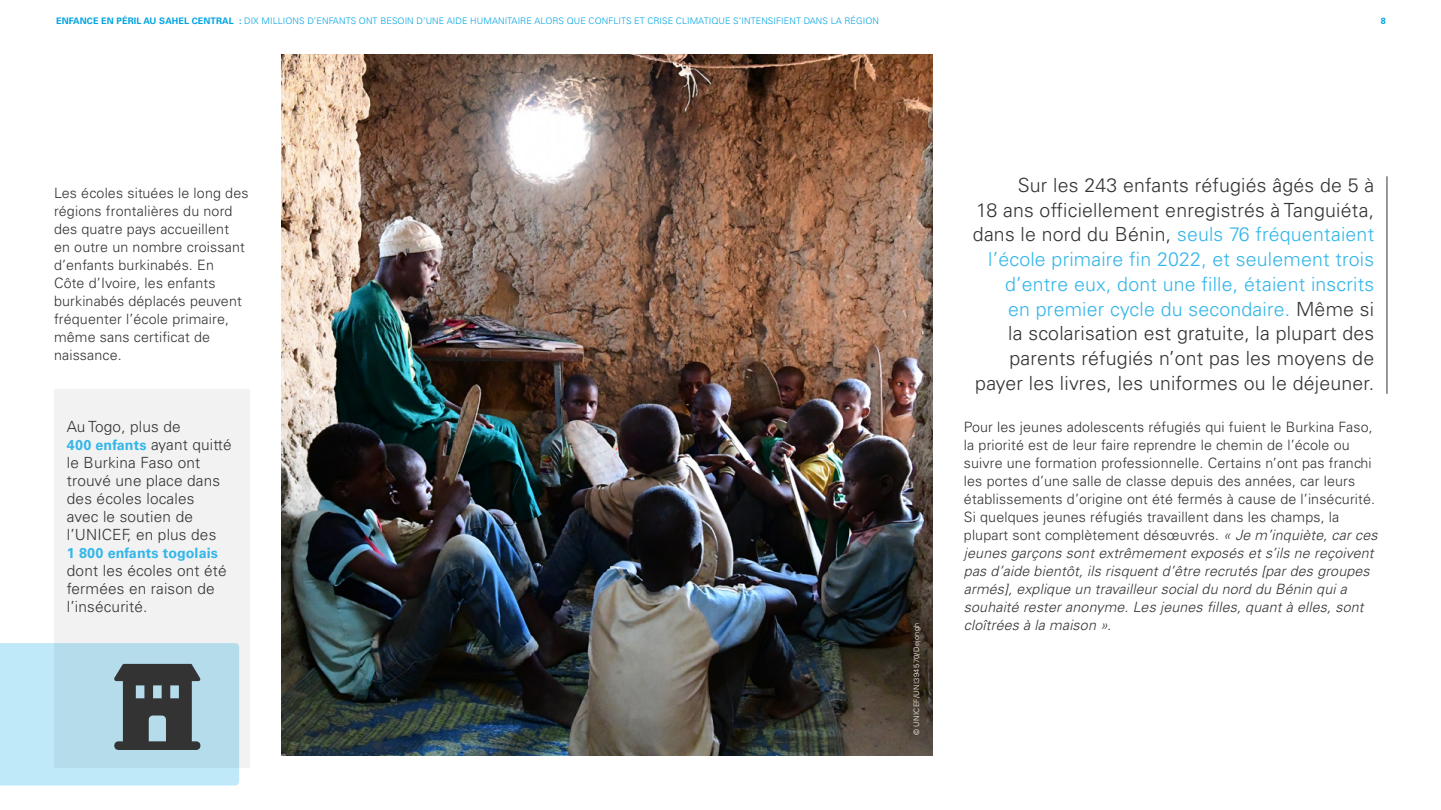
<style>
.page{position:relative;width:1441px;height:810px;background:#fff}
.page>*{position:absolute;margin:0;border:0;box-sizing:border-box;transform-origin:0 0}
.t1{font:300 19.5px/24.8px "Univers";letter-spacing:.01em;color:#333;text-align:right}
.t2{font:300 15.3px/18px "Univers";letter-spacing:.01em;color:#333}
.t3{font:300 14.25px/18px "Univers";letter-spacing:.01em;color:#333}
.t4{font:700 14.25px "Univers";letter-spacing:.01em;color:#33b6e9}
.t5{font:300 9px "Univers";letter-spacing:.01em;color:#00a4e3}
.t6{font:700 9px "Univers";color:#00a4e3}
.Photo_Copyright{font:300 7.5px "Univers";letter-spacing:.04em;color:#fff}
.s1{font-weight:700}
.s2{font-weight:700;font-size:14.25px;color:#33b6e9}
.s3{color:#33b6e9}
.s4{font-family:"Univers LT Std";font-style:italic}
</style>
<div class="page">
<div style="left:54px;top:389px;width:195px;height:378px;background:#f2f2f2"></div>
<svg style="left:0;top:643px;width:239px;height:143px;background:#a3c4d1"></svg>
<img style="left:281px;top:54px;width:650px;height:702px">
<hr style="left:1386px;top:176px;width:1px;height:218px;background:#333">
<p class="t5" style="left:56px;top:16px;width:824px"><span class="s1">ENFANCE EN PÉRIL AU SAHEL CENTRAL :</span> DIX MILLIONS D’ENFANTS ONT BESOIN D’UNE AIDE HUMANITAIRE ALORS QUE CONFLITS ET CRISE CLIMATIQUE S’INTENSIFIENT DANS LA RÉGION</p>
<p class="t6" style="left:1380px;top:15px;width:7px">8</p>
<p class="t3" style="left:54px;top:184px;width:196px">Les écoles situées le long des régions frontalières du nord des quatre pays accueillent en outre un nombre croissant d’enfants burkinabés. En<br>Côte d’Ivoire, les enfants burkinabés déplacés peuvent fréquenter l’école primaire, même sans certificat de naissance.</p>
<p class="t2" style="left:67px;top:418px;width:166px">Au Togo, plus de<br><span class="s2">400 enfants</span> ayant quitté le Burkina Faso ont trouvé une place dans des écoles locales<br>avec le soutien de l’UNICEF, en plus des</p>
<p class="t4" style="left:67px;top:545px;width:153px">1 800 enfants togolais</p>
<p class="t2" style="left:67px;top:562px;width:161px">dont les écoles ont été fermées en raison de l’insécurité.</p>
<p class="Photo_Copyright" style="left:911px;top:735px;width:114px;rotate:-90deg">© UNICEF/UNI394570/Dejongh</p>
<p class="t1" style="left:972px;top:173px;width:402px">Sur les 243 enfants réfugiés âgés de 5 à<br>18 ans officiellement enregistrés à Tanguiéta, dans le nord du Bénin, <span class="s3">seuls 76 fréquentaient l’école primaire fin 2022, et seulement trois d’entre eux, dont une fille, étaient inscrits<br>en premier cycle du secondaire.</span> Même si<br>la scolarisation est gratuite, la plupart des parents réfugiés n’ont pas les moyens de payer les livres, les uniformes ou le déjeuner.</p>
<p class="t3" style="left:963px;top:418px;width:415px">Pour les jeunes adolescents réfugiés qui fuient le Burkina Faso, la priorité est de leur faire reprendre le chemin de l’école ou suivre une formation professionnelle. Certains n’ont pas franchi les portes d’une salle de classe depuis des années, car leurs établissements d’origine ont été fermés à cause de l’insécurité.<br>Si quelques jeunes réfugiés travaillent dans les champs, la plupart sont complètement désœuvrés. <span class="s4">« Je m’inquiète, car ces jeunes garçons sont extrêmement exposés et s’ils ne reçoivent pas d’aide bientôt, ils risquent d’être recrutés [par des groupes armés], explique un travailleur social du nord du Bénin qui a souhaité rester anonyme. Les jeunes filles, quant à elles, sont cloîtrées à la maison ».</span></p>
</div>
